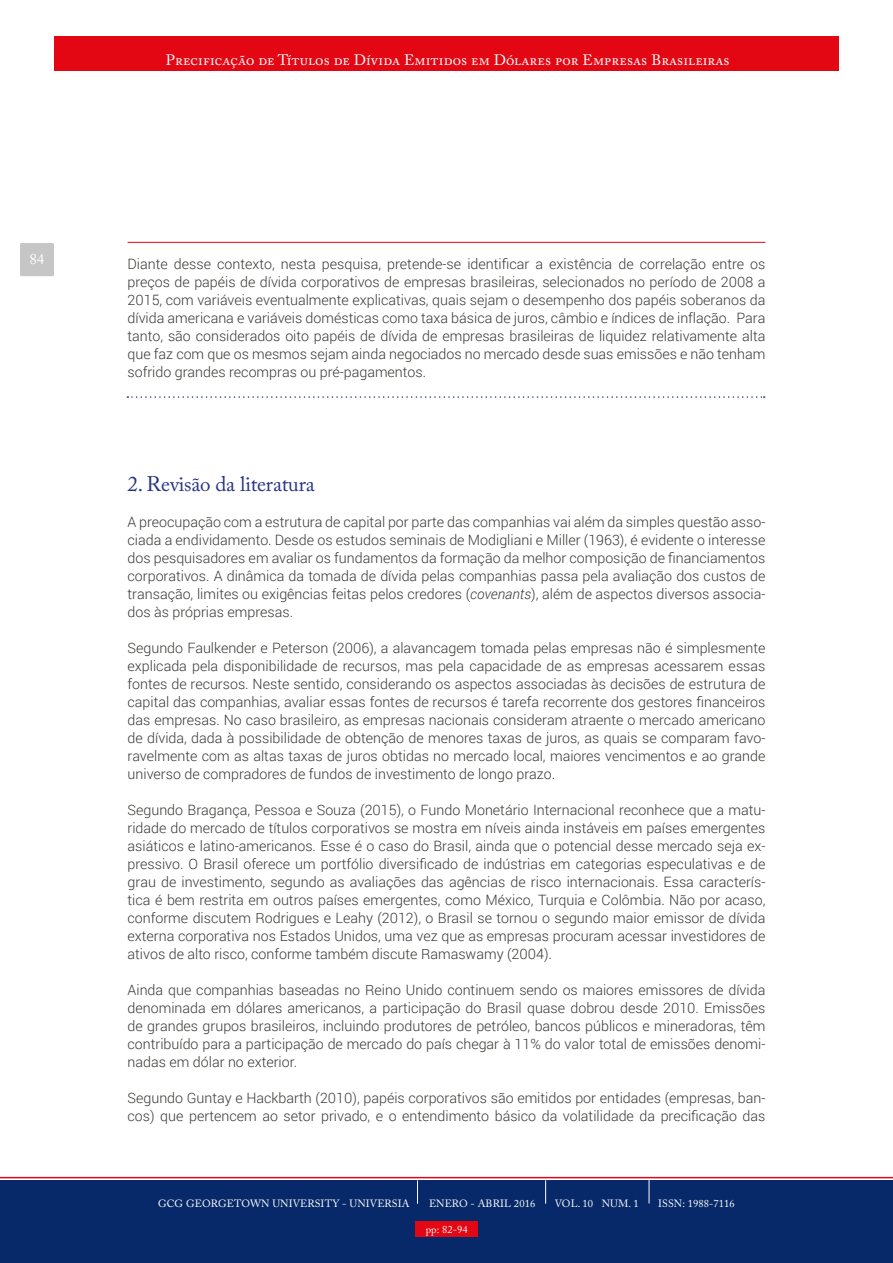
<style>
.page{position:relative;width:893px;height:1263px;background:#fff}
.page>*{position:absolute;margin:0;border:0;box-sizing:border-box;transform-origin:0 0}
.t1{font:21px "Adobe Caslon Pro";color:#283583}
.t2{font:15px "Adobe Caslon Pro";letter-spacing:.005em;color:#fff}
.t3{font:300 14.25px/18px "Roboto";color:#3a3835;text-align:justify}
.t4{font:10.5px "Adobe Caslon Pro";letter-spacing:.01em;color:#fff}
.s1{font-style:italic}
</style>
<div class="page">
<div style="left:54px;top:37px;width:785px;height:34px;background:#e30613"></div>
<div style="left:0;top:1180px;width:893px;height:83px;background:#082969"></div>
<svg style="left:0;top:1177px;width:893px;height:27px"></svg>
<div style="left:415px;top:1221px;width:63px;height:16px;background:#e30613"></div>
<div style="left:20px;top:243px;width:34px;height:33px;background:#c6c6c6;border-radius:2px"></div>
<hr style="left:128px;top:242px;width:637px;height:1px;background:#e30613">
<svg style="left:127px;top:396px;width:638px;height:2px"></svg>
<p class="t2" style="left:166px;top:51px;width:565px">Precificação de Títulos de Dívida Emitidos em Dólares por Empresas Brasileiras</p>
<p class="t2" style="left:29px;top:250px;width:16px">84</p>
<p class="t3" style="left:128px;top:254px;width:639px">Diante desse contexto, nesta pesquisa, pretende-se identificar a existência de correlação entre os preços de papéis de dívida corporativos de empresas brasileiras, selecionados no período de 2008 a 2015, com variáveis eventualmente explicativas, quais sejam o desempenho dos papéis soberanos da dívida americana e variáveis domésticas como taxa básica de juros, câmbio e índices de inflação. Para tanto, são considerados oito papéis de dívida de empresas brasileiras de liquidez relativamente alta que faz com que os mesmos sejam ainda negociados no mercado desde suas emissões e não tenham sofrido grandes recompras ou pré-pagamentos.</p>
<h1 class="t1" style="left:128px;top:471px;width:189px">2. Revisão da literatura</h1>
<p class="t3" style="left:128px;top:512px;width:639px">A preocupação com a estrutura de capital por parte das companhias vai além da simples questão asso&shy;ciada a endividamento. Desde os estudos seminais de Modigliani e Miller (1963), é evidente o interesse dos pesquisadores em avaliar os fundamentos da formação da melhor composição de financiamentos corporativos. A dinâmica da tomada de dívida pelas companhias passa pela avaliação dos custos de transação, limites ou exigências feitas pelos credores (<span class="s1">covenants</span>), além de aspectos diversos associa&shy;dos às próprias empresas.</p>
<p class="t3" style="left:128px;top:638px;width:639px">Segundo Faulkender e Peterson (2006), a alavancagem tomada pelas empresas não é simplesmente explicada pela disponibilidade de recursos, mas pela capacidade de as empresas acessarem essas fontes de recursos. Neste sentido, considerando os aspectos associadas às decisões de estrutura de capital das companhias, avaliar essas fontes de recursos é tarefa recorrente dos gestores financeiros das empresas. No caso brasileiro, as empresas nacionais consideram atraente o mercado americano de dívida, dada à possibilidade de obtenção de menores taxas de juros, as quais se comparam favo&shy;ravelmente com as altas taxas de juros obtidas no mercado local, maiores vencimentos e ao grande universo de compradores de fundos de investimento de longo prazo.</p>
<p class="t3" style="left:128px;top:800px;width:639px">Segundo Bragança, Pessoa e Souza (2015), o Fundo Monetário Internacional reconhece que a matu&shy;ridade do mercado de títulos corporativos se mostra em níveis ainda instáveis em países emergentes asiáticos e latino-americanos. Esse é o caso do Brasil, ainda que o potencial desse mercado seja ex&shy;pressivo. O Brasil oferece um portfólio diversificado de indústrias em categorias especulativas e de grau de investimento, segundo as avaliações das agências de risco internacionais. Essa caracterís&shy;tica é bem restrita em outros países emergentes, como México, Turquia e Colômbia. Não por acaso, conforme discutem Rodrigues e Leahy (2012), o Brasil se tornou o segundo maior emissor de dívida externa corporativa nos Estados Unidos, uma vez que as empresas procuram acessar investidores de ativos de alto risco, conforme também discute Ramaswamy (2004).</p>
<p class="t3" style="left:128px;top:980px;width:639px">Ainda que companhias baseadas no Reino Unido continuem sendo os maiores emissores de dívida denominada em dólares americanos, a participação do Brasil quase dobrou desde 2010. Emissões de grandes grupos brasileiros, incluindo produtores de petróleo, bancos públicos e mineradoras, têm contribuído para a participação de mercado do país chegar à 11% do valor total de emissões denomi&shy;nadas em dólar no exterior.</p>
<p class="t3" style="left:128px;top:1088px;width:639px">Segundo Guntay e Hackbarth (2010), papéis corporativos são emitidos por entidades (empresas, ban&shy;cos) que pertencem ao setor privado, e o entendimento básico da volatilidade da precificação das</p>
<p class="t4" style="left:158px;top:1197px;width:253px">GCG GEORGETOWN UNIVERSITY - UNIVERSIA</p>
<p class="t4" style="left:429px;top:1197px;width:108px">ENERO - ABRIL 2016</p>
<p class="t4" style="left:555px;top:1197px;width:85px">VOL. 10 NUM. 1</p>
<p class="t4" style="left:658px;top:1197px;width:78px">ISSN: 1988-7116</p>
<p class="t4" style="left:426px;top:1223px;width:43px">pp: 82-94</p>
</div>
